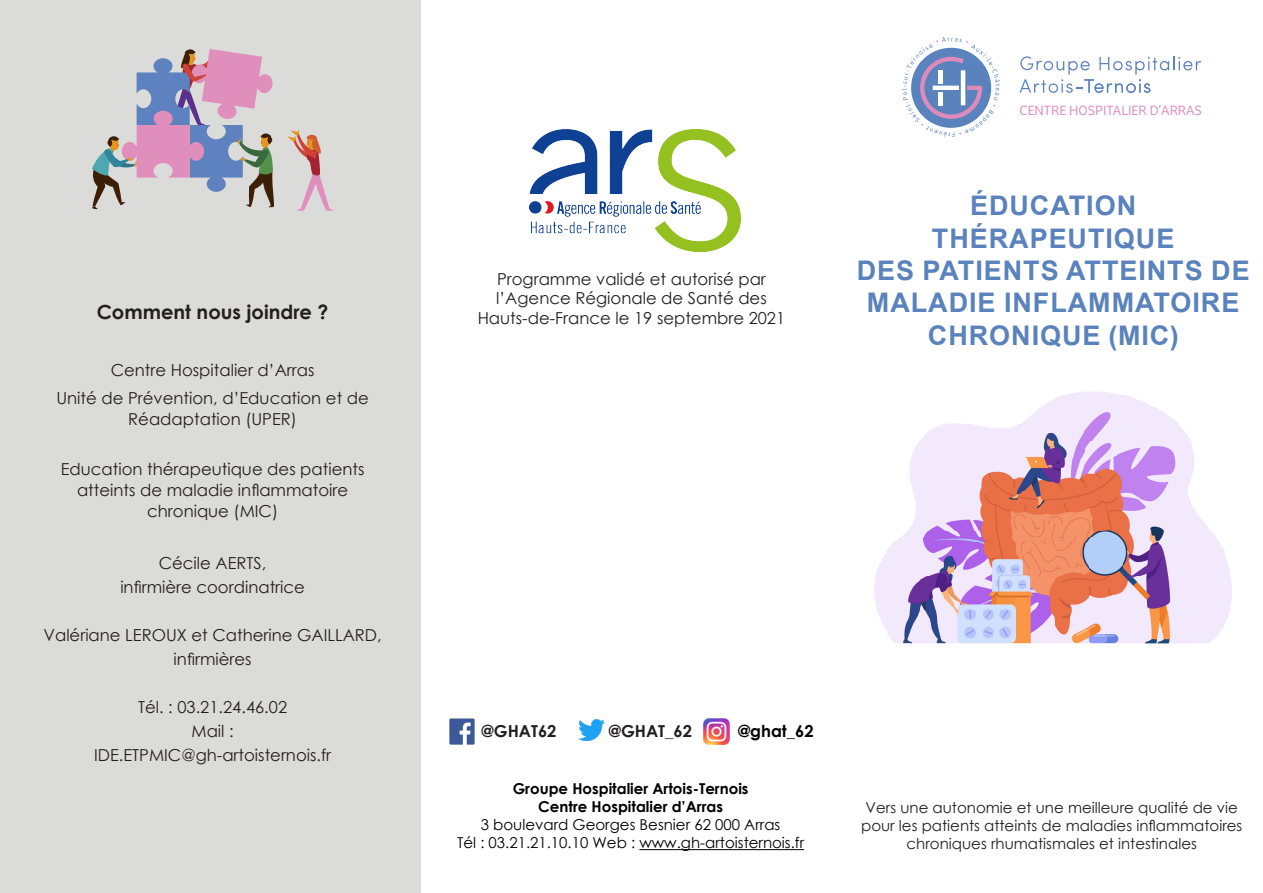
<style>
.page{position:relative;width:1263px;height:893px;background:#fff}
.page>*{position:absolute;margin:0;border:0;box-sizing:border-box;transform-origin:0 0}
.t1{font:700 27px/32.4px "Arial";letter-spacing:.035em;color:#5a82bd;text-align:center}
.t2{font:700 19.5px "Century Gothic";color:#231f20}
.t3{font:16.5px/21px "Century Gothic";color:#231f20;text-align:center}
.t4{font:700 16.5px "Century Gothic";color:#231f20}
.t5{font:700 16.5px "Century Gothic";color:#000}
.t6{font:15px/18px "Century Gothic";color:#231f20;text-align:center}
.t7{font:15px "Century Gothic";color:#000}
.t8{font:700 15px "Century Gothic";color:#000}
.t9{font:300 13.95px "Bree";color:#dc8bbb}
</style>
<div class="page">
<div style="left:0;top:0;width:421px;height:893px;background:#dbdcda"></div>
<svg style="left:902px;top:37px;width:98px;height:100px"></svg>
<svg style="left:1019px;top:56px;width:182px;height:37px"></svg>
<svg style="left:92px;top:49px;width:182px;height:160px"></svg>
<svg style="left:288px;top:130px;width:45px;height:81px"></svg>
<img style="left:449px;top:719px;width:26px;height:25px">
<img style="left:579px;top:720px;width:25px;height:20px">
<img style="left:704px;top:719px;width:25px;height:25px">
<hr style="left:639px;top:849px;width:165px;height:1px;background:#000">
<img style="left:529px;top:130px;width:212px;height:121px">
<img style="left:887px;top:542px;width:304px;height:101px">
<img style="left:1219px;top:542px;width:6px;height:90px">
<img style="left:876px;top:562px;width:5px;height:57px">
<img style="left:874px;top:576px;width:2px;height:27px">
<img style="left:1230px;top:574px;width:2px;height:34px">
<img style="left:895px;top:536px;width:212px;height:6px">
<img style="left:1107px;top:474px;width:84px;height:68px">
<img style="left:903px;top:530px;width:204px;height:6px">
<img style="left:909px;top:525px;width:198px;height:5px">
<img style="left:1191px;top:519px;width:17px;height:11px">
<img style="left:912px;top:513px;width:104px;height:12px">
<img style="left:1016px;top:417px;width:68px;height:108px">
<img style="left:1084px;top:474px;width:23px;height:51px">
<img style="left:915px;top:440px;width:102px;height:73px">
<img style="left:909px;top:450px;width:6px;height:48px">
<svg style="left:1191px;top:505px;width:10px;height:14px"></svg>
<img style="left:1191px;top:442px;width:3px;height:36px">
<img style="left:1084px;top:440px;width:101px;height:34px">
<img style="left:921px;top:429px;width:96px;height:11px">
<img style="left:1084px;top:406px;width:68px;height:34px">
<img style="left:1180px;top:427px;width:6px;height:13px">
<svg style="left:1152px;top:406px;width:17px;height:11px"></svg>
<img style="left:1035px;top:406px;width:49px;height:6px">
<p class="t3" style="left:496px;top:268px;width:272px;line-height:19.8px;text-align:left">Programme validé et autorisé par l’Agence Régionale de Santé des</p>
<p class="t2" style="left:97px;top:297px;width:233px">Comment nous joindre ?</p>
<p class="t3" style="left:478px;top:307px;width:309px">Hauts-de-France le 19 septembre 2021</p>
<p class="t3" style="left:111px;top:359px;width:205px">Centre Hospitalier d’Arras</p>
<p class="t3" style="left:56px;top:387px;width:314px">Unité de Prévention, d’Education et de<br>Réadaptation (UPER)</p>
<p class="t3" style="left:61px;top:458px;width:305px">Education thérapeutique des patients atteints de maladie inflammatoire chronique (MIC)</p>
<p class="t3" style="left:159px;top:552px;width:109px">Cécile AERTS,</p>
<p class="t3" style="left:120px;top:576px;width:186px">infirmière coordinatrice</p>
<p class="t3" style="left:43px;top:624px;width:340px">Valériane LEROUX et Catherine GAILLARD,</p>
<p class="t3" style="left:174px;top:648px;width:79px">infirmières</p>
<p class="t3" style="left:138px;top:696px;width:151px">Tél. : 03.21.24.46.02</p>
<p class="t3" style="left:192px;top:720px;width:44px">Mail :</p>
<p class="t3" style="left:94px;top:744px;width:239px">IDE.ETPMIC@gh-artoisternois.fr</p>
<p class="t4" style="left:482px;top:719px;width:76px">@GHAT62</p>
<p class="t4" style="left:609px;top:719px;width:85px">@GHAT_62</p>
<p class="t5" style="left:738px;top:719px;width:77px">@ghat_62</p>
<p class="t8" style="left:513px;top:777px;width:237px">Groupe Hospitalier Artois-Ternois</p>
<p class="t8" style="left:538px;top:795px;width:186px">Centre Hospitalier d’Arras</p>
<p class="t7" style="left:481px;top:814px;width:301px">3 boulevard Georges Besnier 62 000 Arras</p>
<p class="t7" style="left:457px;top:832px;width:349px">Tél : 03.21.21.10.10 Web : www.gh-artoisternois.fr</p>
<p class="t9" style="left:1019px;top:102px;width:184px">CENTRE HOSPITALIER D’ARRAS</p>
<p class="t1" style="left:970px;top:190px;width:168px">ÉDUCATION</p>
<p class="t1" style="left:932px;top:222px;width:244px">THÉRAPEUTIQUE</p>
<p class="t1" style="left:857px;top:255px;width:394px">DES PATIENTS ATTEINTS DE<br>MALADIE INFLAMMATOIRE<br>CHRONIQUE (MIC)</p>
<p class="t6" style="left:861px;top:798px;width:383px">Vers une autonomie et une meilleure qualité de vie pour les patients atteints de maladies inflammatoires chroniques rhumatismales et intestinales</p>
</div>
